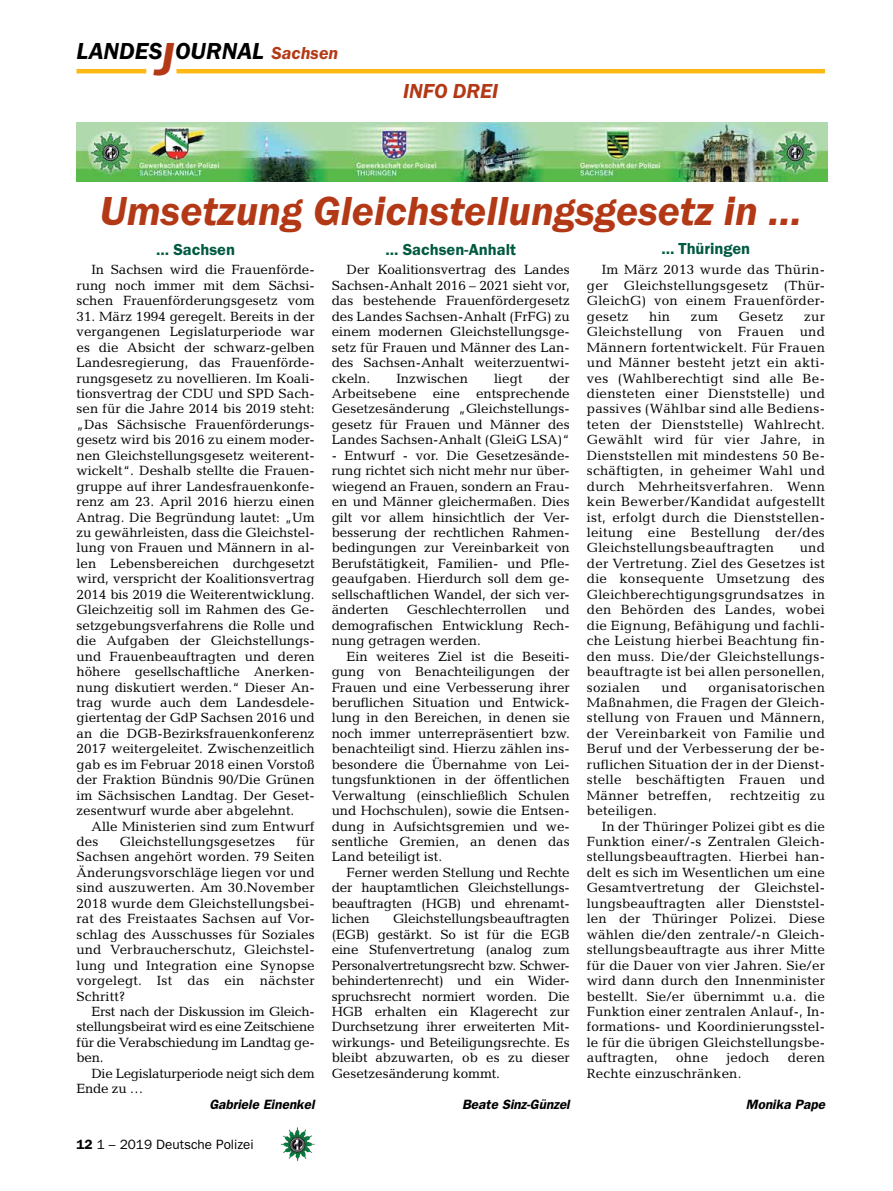
<style>
.page{position:relative;width:893px;height:1191px;background:#fff}
.page>*{position:absolute;margin:0;border:0;box-sizing:border-box;transform-origin:0 0}
.t1{font:italic 600 42px "Franklin Gothic Itc T";color:#b33916}
.t2{font:italic 600 24px "Franklin Gothic Itc T";color:#000}
.t3{font:italic 600 21px "Franklin Gothic Itc T";color:#b33916}
.t4{font:600 16.5px "Franklin Gothic Itc T";color:#005941}
.t5{font:13.5px/15.5px "Candida";letter-spacing:.01em;color:#000;text-align:justify}
.t6{font:italic 600 13.5px "Franklin Gothic";color:#000}
.t7{font:13.5px/15.5px "Candida";letter-spacing:-.02em;color:#000}
.t8{font:13.5px "Franklin Gothic";color:#000}
.s1{font-size:48px;color:#b33916}
.s2{font-size:18px;color:#b33916}
.s3{font-weight:600}
</style>
<div class="page">
<hr style="left:77px;top:69px;width:69px;height:4px;background:#fdb913">
<hr style="left:176px;top:69px;width:649px;height:4px;background:#fdb913">
<img style="left:281px;top:1128px;width:16px;height:24px">
<img style="left:77px;top:122px;width:750px;height:60px">
<h2 class="t2" style="left:77px;top:37px;width:263px">LANDES<span class="s1">J</span>OURNAL <span class="s2">Sachsen</span></h2>
<h3 class="t3" style="left:403px;top:79px;width:20px">info</h3>
<h3 class="t3" style="left:453px;top:79px;width:15px">dre</h3>
<h3 class="t3" style="left:492px;top:79px;width:8px">i</h3>
<h1 class="t1" style="left:100px;top:186px;width:704px">Umsetzung Gleichstellungsgesetz in …</h1>
<p class="t4" style="left:156px;top:239px;width:80px">… Sachsen</p>
<p class="t5" style="left:77px;top:262px;width:240px;text-indent:15px">In Sachsen wird die Frauenförde&shy;rung noch immer mit dem Sächsi&shy;schen Frauenförderungsgesetz vom</p>
<p class="t5" style="left:77px;top:308px;width:240px">31. März 1994 geregelt. Bereits in der vergangenen Legislaturperiode war es die Absicht der schwarz-gelben Landesregierung, das Frauenförde&shy;rungsgesetz zu novellieren. Im Koali&shy;tionsvertrag der CDU und SPD Sach&shy;sen für die Jahre 2014 bis 2019 steht: „Das Sächsische Frauenförderungs&shy;gesetz wird bis 2016 zu einem moder&shy;nen Gleichstellungsgesetz weiterent&shy;wickelt“. Deshalb stellte die Frauen&shy;gruppe auf ihrer Landesfrauenkonfe&shy;renz am 23. April 2016 hierzu einen Antrag. Die Begründung lautet: „Um zu gewährleisten, dass die Gleichstel&shy;lung von Frauen und Männern in al&shy;len Lebensbereichen durchgesetzt wird, verspricht der Koalitionsvertrag 2014 bis 2019 die Weiterentwicklung.<br>Gleichzeitig soll im Rahmen des Ge&shy;setzgebungsverfahrens die Rolle und die Aufgaben der Gleichstellungs&shy;und Frauenbeauftragten und deren höhere gesellschaftliche Anerken&shy;nung diskutiert werden.“ Dieser An&shy;trag wurde auch dem Landesdele&shy;giertentag der GdP Sachsen 2016 und an die DGB-Bezirksfrauenkonferenz 2017 weitergeleitet. Zwischenzeitlich gab es im Februar 2018 einen Vorstoß der Fraktion Bündnis 90/Die Grünen im Sächsischen Landtag. Der Geset&shy;zesentwurf wurde aber abgelehnt.</p>
<p class="t5" style="left:77px;top:818px;width:240px;text-indent:15px">Alle Ministerien sind zum Entwurf des</p>
<p class="t4" style="left:661px;top:239px;width:90px">… Thüringen</p>
<p class="t5" style="left:587px;top:262px;width:240px;text-indent:15px">Im März 2013 wurde das Thürin&shy;ger Gleichstellungsgesetz (Thür-GleichG) von einem Frauenförder&shy;gesetz</p>
<p class="t4" style="left:386px;top:239px;width:132px">... Sachsen-Anhalt</p>
<p class="t5" style="left:332px;top:262px;width:240px;text-indent:15px">Der Koalitionsvertrag des Landes Sachsen-Anhalt 2016 – 2021 sieht vor, das bestehende Frauenfördergesetz des Landes Sachsen-Anhalt (FrFG) zu einem modernen Gleichstellungsge&shy;setz für Frauen und Männer des Lan&shy;des Sachsen-Anhalt weiterzuentwi&shy;ckeln.</p>
<p class="t5" style="left:649px;top:308px;width:23px">hin</p>
<p class="t5" style="left:691px;top:308px;width:29px">zum</p>
<p class="t5" style="left:739px;top:308px;width:46px">Gesetz</p>
<p class="t5" style="left:587px;top:308px;width:240px;text-indent:217px">zur Gleichstellung von Frauen und Männern fortentwickelt. Für Frauen und Männer besteht jetzt ein akti&shy;ves (Wahlberechtigt sind alle Be&shy;diensteten einer Dienststelle) und passives (Wählbar sind alle Bediens&shy;teten der Dienststelle) Wahlrecht.<br>Gewählt wird für vier Jahre, in Dienststellen mit mindestens 50 Be&shy;schäftigten, in geheimer Wahl und durch Mehrheitsverfahren. Wenn kein Bewerber/Kandidat aufgestellt ist, erfolgt durch die Dienststellen&shy;leitung eine Bestellung der/des Gleichstellungsbeauftragten</p>
<p class="t5" style="left:332px;top:370px;width:240px;text-indent:217px">der Arbeitsebene eine entsprechende Gesetzesänderung „Gleichstellungs&shy;gesetz für Frauen und Männer des Landes Sachsen-Anhalt (GleiG LSA)“</p>
<p class="t5" style="left:332px;top:447px;width:240px">- Entwurf - vor. Die Gesetzesände&shy;rung richtet sich nicht mehr nur über&shy;wiegend an Frauen, sondern an Frau&shy;en und Männer gleichermaßen. Dies gilt vor allem hinsichtlich der Ver&shy;besserung der rechtlichen Rahmen&shy;bedingungen zur Vereinbarkeit von Berufstätigkeit, Familien- und Pfle&shy;geaufgaben. Hierdurch soll dem ge&shy;sellschaftlichen Wandel, der sich ver&shy;änderten</p>
<p class="t5" style="left:396px;top:370px;width:73px">Inzwischen</p>
<p class="t5" style="left:494px;top:370px;width:30px">liegt</p>
<p class="t5" style="left:587px;top:540px;width:240px;text-indent:213px">und der Vertretung. Ziel des Gesetzes ist die konsequente Umsetzung des Gleichberechtigungsgrundsatzes in den Behörden des Landes, wobei die Eignung, Befähigung und fachli&shy;che Leistung hierbei Beachtung fin&shy;den muss. Die/der Gleichstellungs&shy;beauftragte ist bei allen personellen, sozialen</p>
<p class="t5" style="left:332px;top:602px;width:240px;text-indent:213px">und demografischen Entwicklung Rech&shy;nung getragen werden.</p>
<p class="t5" style="left:332px;top:648px;width:240px;text-indent:15px">Ein weiteres Ziel ist die Beseiti&shy;gung von Benachteiligungen der Frauen und eine Verbesserung ihrer beruflichen Situation und Entwick&shy;lung in den Bereichen, in denen sie noch immer unterrepräsentiert bzw. benachteiligt sind. Hierzu zählen ins&shy;besondere die Übernahme von Lei&shy;tungsfunktionen in der öffentlichen Verwaltung (einschließlich Schulen und Hochschulen), sowie die Entsen&shy;dung in Aufsichtsgremien und we&shy;sentliche Gremien, an denen das Land beteiligt ist.</p>
<p class="t5" style="left:332px;top:864px;width:240px;text-indent:15px">Ferner werden Stellung und Rechte der hauptamtlichen Gleichstellungs&shy;beauftragten (HGB) und ehrenamt&shy;lichen</p>
<p class="t5" style="left:407px;top:602px;width:122px">Geschlechterrollen</p>
<p class="t5" style="left:587px;top:679px;width:240px;text-indent:122px">organisatorischen Maßnahmen, die Fragen der Gleich&shy;stellung von Frauen und Männern, der Vereinbarkeit von Familie und Beruf und der Verbesserung der be&shy;ruflichen Situation der in der Dienst&shy;stelle beschäftigten Frauen und Männer betreffen,</p>
<p class="t5" style="left:662px;top:679px;width:27px">und</p>
<p class="t5" style="left:730px;top:787px;width:96px">rechtzeitig zu</p>
<p class="t5" style="left:587px;top:803px;width:72px">beteiligen.</p>
<p class="t5" style="left:602px;top:818px;width:225px">In der Thüringer Polizei gibt es die</p>
<p class="t5" style="left:587px;top:833px;width:240px">Funktion einer/-s Zentralen Gleich-</p>
<p class="t5" style="left:587px;top:849px;width:240px">stellungsbeauftragten. Hierbei han-</p>
<p class="t5" style="left:587px;top:864px;width:240px">delt es sich im Wesentlichen um eine</p>
<p class="t5" style="left:587px;top:880px;width:240px">Gesamtvertretung der Gleichstel-</p>
<p class="t5" style="left:587px;top:895px;width:240px">lungsbeauftragten aller Dienststel-</p>
<p class="t5" style="left:587px;top:911px;width:240px">len der Thüringer Polizei. Diese</p>
<p class="t5" style="left:587px;top:926px;width:240px">wählen die/den zentrale/-n Gleich-</p>
<p class="t5" style="left:587px;top:942px;width:240px">stellungsbeauftragte aus ihrer Mitte</p>
<p class="t5" style="left:587px;top:957px;width:240px">für die Dauer von vier Jahren. Sie/er</p>
<p class="t5" style="left:587px;top:972px;width:240px">wird dann durch den Innenminister</p>
<p class="t5" style="left:587px;top:988px;width:240px">bestellt. Sie/er übernimmt u.a. die</p>
<p class="t5" style="left:587px;top:1003px;width:240px">Funktion einer zentralen Anlauf-, In-</p>
<p class="t5" style="left:587px;top:1019px;width:240px">formations- und Koordinierungsstel-</p>
<p class="t5" style="left:587px;top:1034px;width:240px">le für die übrigen Gleichstellungsbe-</p>
<p class="t5" style="left:587px;top:1050px;width:73px">auftragten,</p>
<p class="t5" style="left:676px;top:1050px;width:33px">ohne</p>
<p class="t5" style="left:726px;top:1050px;width:44px">jedoch</p>
<p class="t5" style="left:788px;top:1050px;width:39px">deren</p>
<p class="t5" style="left:587px;top:1065px;width:156px">Rechte einzuschränken.</p>
<p class="t6" style="left:746px;top:1096px;width:81px">Monika Pape</p>
<p class="t5" style="left:77px;top:833px;width:240px;text-indent:220px">für Sachsen angehört worden. 79 Seiten Änderungsvorschläge liegen vor und sind auszuwerten. Am 30.November 2018 wurde dem Gleichstellungsbei&shy;rat des Freistaates Sachsen auf Vor&shy;schlag des Ausschusses für Soziales und Verbraucherschutz, Gleichstel&shy;lung und Integration eine Synopse vorgelegt. Ist das ein nächster Schritt?</p>
<p class="t5" style="left:77px;top:1003px;width:240px;text-indent:15px">Erst nach der Diskussion im Gleich&shy;stellungsbeirat wird es eine Zeitschiene für die Verabschiedung im Landtag ge&shy;ben.</p>
<p class="t7" style="left:77px;top:1065px;width:240px;text-indent:15px">Die Legislaturperiode neigt sich dem<br>Ende zu …</p>
<p class="t6" style="left:209px;top:1096px;width:107px">Gabriele Einenkel</p>
<p class="t5" style="left:120px;top:833px;width:157px">Gleichstellungsgesetzes</p>
<p class="t5" style="left:332px;top:911px;width:240px;text-indent:61px">Gleichstellungsbeauftragten (EGB) gestärkt. So ist für die EGB eine Stufenvertretung (analog zum Personalvertretungsrecht bzw. Schwer&shy;behindertenrecht) und ein Wider&shy;spruchsrecht normiert worden. Die HGB erhalten ein Klagerecht zur Durchsetzung ihrer erweiterten Mit&shy;wirkungs- und Beteiligungsrechte. Es bleibt abzuwarten, ob es zu dieser Gesetzesänderung kommt.</p>
<p class="t6" style="left:462px;top:1096px;width:109px">Beate Sinz-Günzel</p>
<p class="t8" style="left:77px;top:1136px;width:179px"><span class="s3">12</span> 1 – 2019 Deutsche Polizei</p>
</div>
